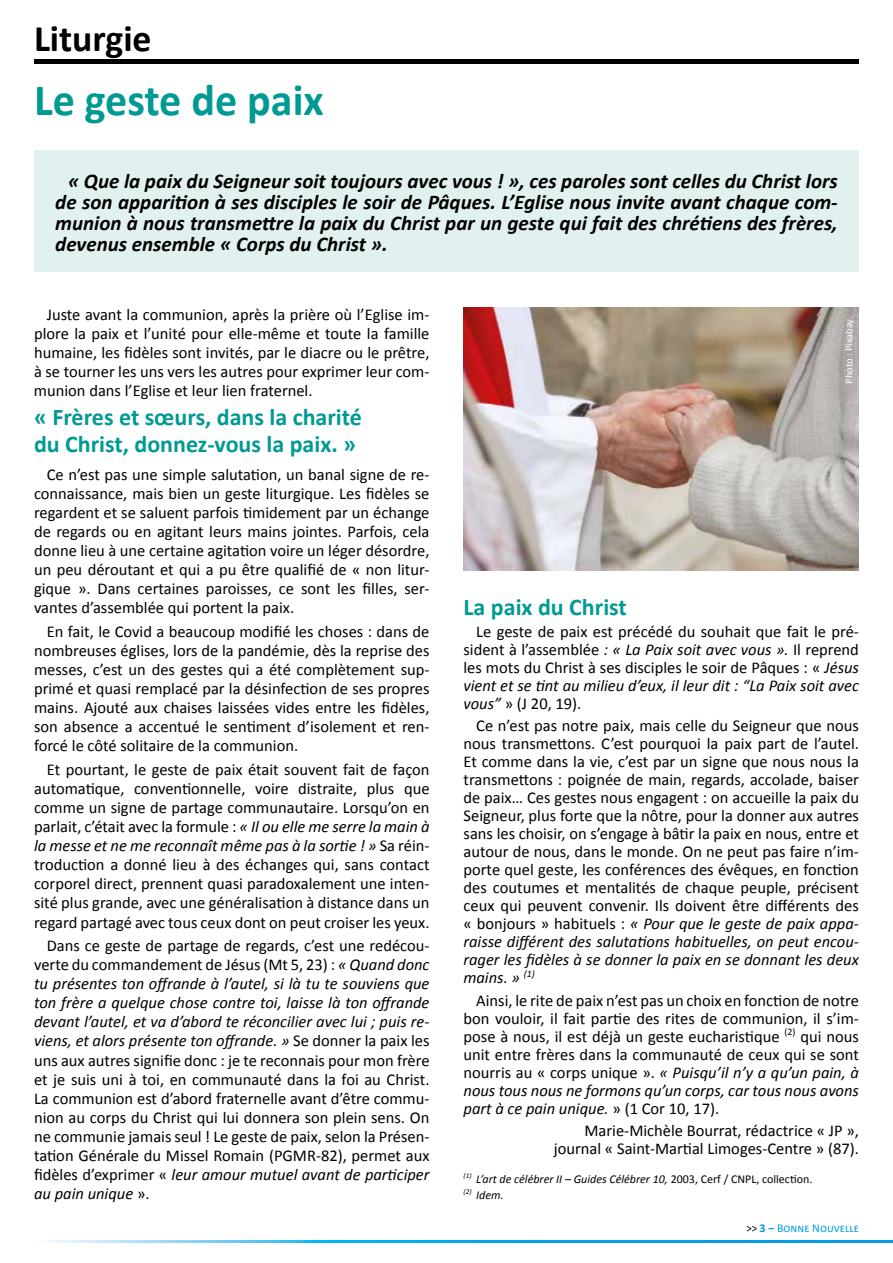
<style>
.page{position:relative;width:893px;height:1263px;background:#fff}
.page>*{position:absolute;margin:0;border:0;box-sizing:border-box;transform-origin:0 0}
.t1{font:700 45px "Calibri";color:#009a93}
.t2{font:700 37.65px "Calibri";color:#000}
.t3{font:700 24px/26.5px "Calibri";color:#009a93}
.t4{font:italic 700 21px/21px "Calibri";color:#000;text-align:justify}
.t5{font:16.5px/19px "Calibri";color:#000;text-align:justify}
.t6{font:italic 12px/16.2px "Calibri";color:#000}
.t7{font:12px "Calibri";color:#009fe3}
.t8{font:10.5px "Calibri";color:#fff}
.s1{font-style:italic}
.s2{font-style:normal}
.s3{color:#000}
.s4{font-weight:700}
</style>
<div class="page">
<svg style="left:45px;top:1240px;width:848px;height:2px;background:#2db5eb"></svg>
<hr style="left:34px;top:60px;width:825px;height:4px;background:#000">
<div style="left:34px;top:151px;width:825px;height:121px;background:#e0f1f0"></div>
<img style="left:463px;top:307px;width:396px;height:264px">
<h2 class="t2" style="left:34px;top:15px;width:119px">Liturgie</h2>
<h1 class="t1" style="left:34px;top:72px;width:291px">Le geste de paix</h1>
<p class="t4" style="left:55px;top:169px;width:784px;text-indent:13px">« Que la paix du Seigneur soit toujours avec vous ! », ces paroles sont celles du Christ lors de son apparition à ses disciples le soir de Pâques. L’Eglise nous invite avant chaque com&shy;munion à nous transmettre la paix du Christ par un geste qui fait des chrétiens des frères, devenus ensemble « Corps du Christ ».</p>
<p class="t5" style="left:34px;top:304px;width:397px;text-indent:13px">Juste avant la communion, après la prière où l’Eglise im&shy;plore la paix et l’unité pour elle-même et toute la famille humaine, les fidèles sont invités, par le diacre ou le prêtre, à se tourner les uns vers les autres pour exprimer leur com&shy;munion dans l’Eglise et leur lien fraternel.</p>
<h3 class="t3" style="left:34px;top:403px;width:329px">« Frères et sœurs, dans la charité du Christ, donnez-vous la paix. »</h3>
<p class="t5" style="left:34px;top:464px;width:397px;text-indent:13px">Ce n’est pas une simple salutation, un banal signe de re&shy;connaissance, mais bien un geste liturgique. Les fidèles se regardent et se saluent parfois timidement par un échange de regards ou en agitant leurs mains jointes. Parfois, cela donne lieu à une certaine agitation voire un léger désordre, un peu déroutant et qui a pu être qualifié de « non litur&shy;gique ». Dans certaines paroisses, ce sont les filles, ser&shy;vantes d’assemblée qui portent la paix.</p>
<p class="t5" style="left:34px;top:621px;width:397px;text-indent:13px">En fait, le Covid a beaucoup modifié les choses : dans de nombreuses églises, lors de la pandémie, dès la reprise des messes, c’est un des gestes qui a été complètement sup&shy;primé et quasi remplacé par la désinfection de ses propres mains. Ajouté aux chaises laissées vides entre les fidèles, son absence a accentué le sentiment d’isolement et ren&shy;forcé le côté solitaire de la communion.</p>
<p class="t5" style="left:34px;top:759px;width:397px;text-indent:13px">Et pourtant, le geste de paix était souvent fait de façon automatique, conventionnelle, voire distraite, plus que comme un signe de partage communautaire. Lorsqu’on en parlait, c’était avec la formule : <span class="s1">« Il ou elle me serre la main à la messe et ne me reconnaît même pas à la sortie ! »</span> Sa réin&shy;troduction a donné lieu à des échanges qui, sans contact corporel direct, prennent quasi paradoxalement une inten&shy;sité plus grande, avec une généralisation à distance dans un regard partagé avec tous ceux dont on peut croiser les yeux.</p>
<p class="t5" style="left:34px;top:935px;width:397px;text-indent:13px">Dans ce geste de partage de regards, c’est une redécou&shy;verte du commandement de Jésus (Mt 5, 23) : <span class="s1">« Quand donc tu présentes ton offrande à l’autel, si là tu te souviens que ton frère a quelque chose contre toi, laisse là ton offrande devant l’autel, et va d’abord te réconcilier avec lui ; puis re&shy;viens, et alors présente ton offrande. »</span> Se donner la paix les uns aux autres signifie donc : je te reconnais pour mon frère et je suis uni à toi, en communauté dans la foi au Christ.<br>La communion est d’abord fraternelle avant d’être commu&shy;nion au corps du Christ qui lui donnera son plein sens. On ne communie jamais seul ! Le geste de paix, selon la Présen&shy;tation Générale du Missel Romain (PGMR-82), permet aux fidèles d’exprimer « <span class="s1">leur amour mutuel avant de participer au pain unique</span> ».</p>
<p class="t8" style="left:842px;top:384px;width:68px;rotate:-90deg">Photo : Pixabay.</p>
<h3 class="t3" style="left:463px;top:592px;width:165px">La paix du Christ</h3>
<p class="t5" style="left:463px;top:622px;width:397px;line-height:18px;text-indent:13px">Le geste de paix est précédé du souhait que fait le pré&shy;sident à l’assemblée <span class="s1">: « La Paix soit avec vous ».</span> Il reprend les mots du Christ à ses disciples le soir de Pâques : « <span class="s1">Jésus vient et se tint au milieu d’eux, il leur dit : “La Paix soit avec vous”</span> » (J 20, 19).</p>
<p class="t5" style="left:463px;top:716px;width:397px;line-height:18px;text-indent:13px">Ce n’est pas notre paix, mais celle du Seigneur que nous nous transmettons. C’est pourquoi la paix part de l’autel.<br>Et comme dans la vie, c’est par un signe que nous nous la transmettons : poignée de main, regards, accolade, baiser de paix… Ces gestes nous engagent : on accueille la paix du Seigneur, plus forte que la nôtre, pour la donner aux autres sans les choisir, on s’engage à bâtir la paix en nous, entre et autour de nous, dans le monde. On ne peut pas faire n’im&shy;porte quel geste, les conférences des évêques, en fonction des coutumes et mentalités de chaque peuple, précisent ceux qui peuvent convenir. Ils doivent être différents des « bonjours » habituels : <span class="s1">« Pour que le geste de paix appa&shy;raisse différent des salutations habituelles, on peut encou&shy;rager les fidèles à se donner la paix en se donnant les deux mains. »</span> <sup>(1)</sup></p>
<p class="t5" style="left:463px;top:990px;width:397px;line-height:18px;text-indent:13px">Ainsi, le rite de paix n’est pas un choix en fonction de notre bon vouloir, il fait partie des rites de communion, il s’im&shy;pose à nous, il est déjà un geste eucharistique <sup>(2)</sup> qui nous unit entre frères dans la communauté de ceux qui se sont nourris au « corps unique ». <span class="s1">« Puisqu’il n’y a qu’un pain, à nous tous nous ne formons qu’un corps, car tous nous avons part à ce pain unique.</span> » (1 Cor 10, 17).</p>
<p class="t5" style="left:554px;top:1121px;width:307px;line-height:18px;text-align:right">Marie-Michèle Bourrat, rédactrice « JP », journal « Saint-Martial Limoges-Centre » (87).</p>
<p class="t6" style="left:463px;top:1170px;width:350px"><sup>(1)</sup> L’art de célébrer II – Guides Célébrer 10, <span class="s2">2003, Cerf / CNPL, collection. </span><sup>(2)</sup> Idem.</p>
<p class="t7" style="left:746px;top:1221px;width:114px"><span class="s3">&gt;&gt;</span> <span class="s4">3 –</span> Bonne Nouvelle</p>
</div>
